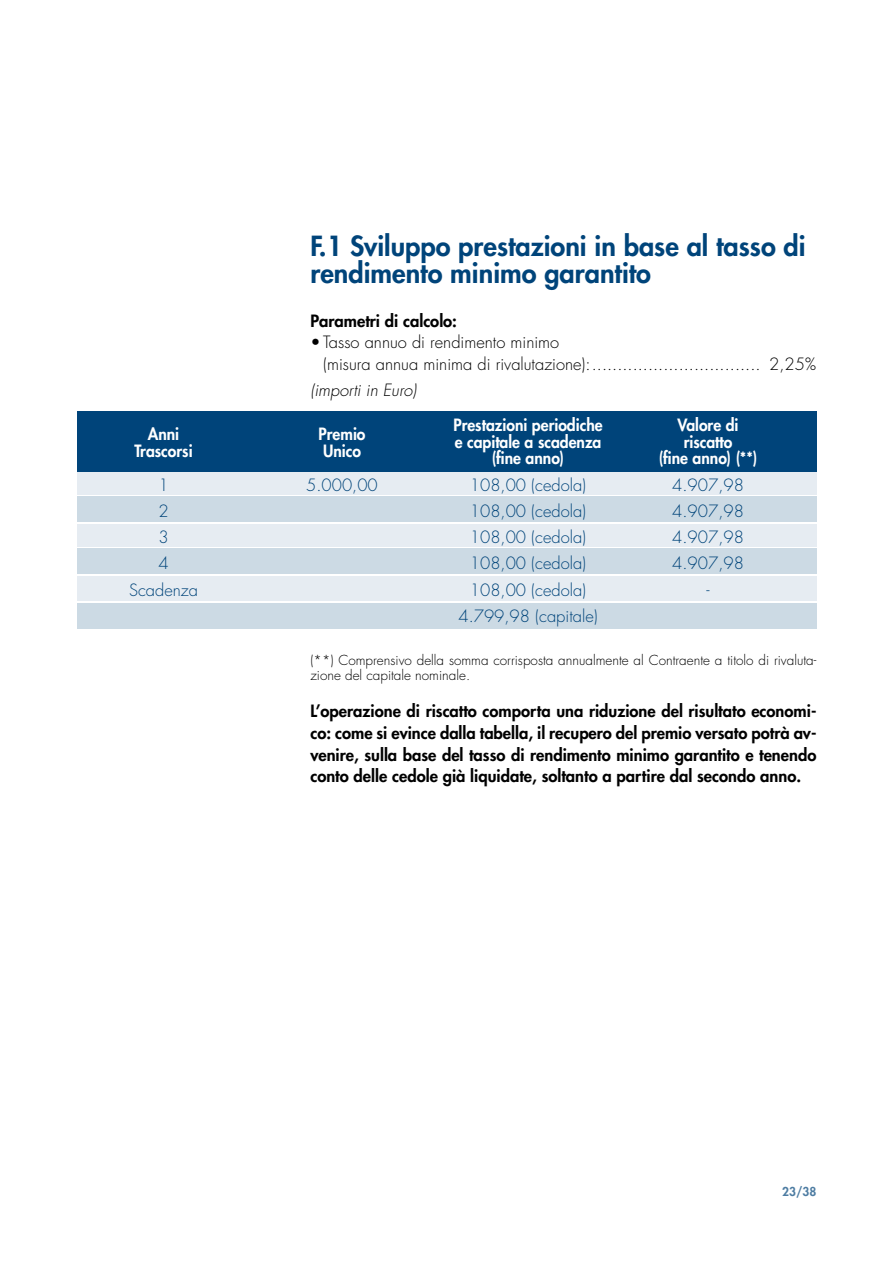
<style>
.page{position:relative;width:893px;height:1263px;background:#fff}
.page>*{position:absolute;margin:0;border:0;box-sizing:border-box;transform-origin:0 0}
.t1{font:800 27px/27px "Futura Std";color:#00447a}
.t2{font:800 16.5px/21.8px "Futura Std";color:#000;text-align:justify}
.t3{font:300 16.5px "Futura Std";color:#00447a}
.t4{font:800 16.5px "Futura Std";color:#fff;scale:.95 1}
.t5{font:300 16.5px/21.8px "Futura Std";color:#000}
.t6{font:italic 300 16.5px "Futura Std";color:#000}
.t7{font:300 13.5px/15px "Futura Std";color:#000}
.t8{font:800 12px "Futura Std";color:#4d7ca2}
</style>
<div class="page">
<div style="left:77px;top:576px;width:739px;height:24px;background:#e6ecf2"></div>
<div style="left:77px;top:548px;width:739px;height:26px;background:#ccdae4"></div>
<div style="left:77px;top:524px;width:739px;height:22px;background:#e6ecf2"></div>
<div style="left:77px;top:496px;width:739px;height:26px;background:#ccdae4"></div>
<div style="left:77px;top:473px;width:739px;height:22px;background:#e6ecf2"></div>
<div style="left:77px;top:411px;width:739px;height:60px;background:#00447a"></div>
<div style="left:77px;top:603px;width:739px;height:26px;background:#ccdae4"></div>
<h1 class="t1" style="left:310px;top:233px;width:497px">F.1 Sviluppo prestazioni in base al tasso di rendimento minimo garantito</h1>
<p class="t2" style="left:310px;top:310px;width:148px">Parametri di calcolo:</p>
<p class="t5" style="left:323px;top:332px;width:494px;text-indent:-13px">•Tasso annuo di rendimento minimo<br>(misura annua minima di rivalutazione):................................. 2,25%</p>
<p class="t6" style="left:310px;top:380px;width:108px">(importi in Euro)</p>
<p class="t4" style="left:453px;top:415px;width:159px">Prestazioni periodiche</p>
<p class="t4" style="left:678px;top:415px;width:66px">Valore di</p>
<p class="t4" style="left:148px;top:424px;width:35px">Anni</p>
<p class="t4" style="left:319px;top:424px;width:51px">Premio</p>
<p class="t4" style="left:455px;top:431px;width:156px">e capitale a scadenza</p>
<p class="t4" style="left:684px;top:431px;width:53px">riscatto</p>
<p class="t4" style="left:134px;top:440px;width:63px">Trascorsi</p>
<p class="t4" style="left:323px;top:440px;width:41px">Unico</p>
<p class="t4" style="left:492px;top:448px;width:78px">(fine anno)</p>
<p class="t4" style="left:659px;top:448px;width:105px">(fine anno) (**)</p>
<p class="t3" style="left:158px;top:475px;width:12px">1</p>
<p class="t3" style="left:306px;top:475px;width:73px">5.000,00</p>
<p class="t3" style="left:470px;top:475px;width:118px">108,00 (cedola)</p>
<p class="t3" style="left:672px;top:475px;width:73px">4.907,98</p>
<p class="t3" style="left:158px;top:501px;width:12px">2</p>
<p class="t3" style="left:470px;top:501px;width:118px">108,00 (cedola)</p>
<p class="t3" style="left:672px;top:501px;width:73px">4.907,98</p>
<p class="t3" style="left:158px;top:527px;width:12px">3</p>
<p class="t3" style="left:470px;top:527px;width:118px">108,00 (cedola)</p>
<p class="t3" style="left:672px;top:527px;width:73px">4.907,98</p>
<p class="t3" style="left:158px;top:553px;width:12px">4</p>
<p class="t3" style="left:470px;top:553px;width:118px">108,00 (cedola)</p>
<p class="t3" style="left:672px;top:553px;width:73px">4.907,98</p>
<p class="t3" style="left:129px;top:580px;width:70px">Scadenza</p>
<p class="t3" style="left:470px;top:580px;width:118px">108,00 (cedola)</p>
<p class="t3" style="left:706px;top:580px;width:5px">-</p>
<p class="t3" style="left:458px;top:606px;width:141px">4.799,98 (capitale)</p>
<p class="t7" style="left:310px;top:653px;width:507px">(**) Comprensivo della somma corrisposta annualmente al Contraente a titolo di rivaluta&shy;zione del capitale nominale.</p>
<p class="t2" style="left:310px;top:700px;width:507px">L’operazione di riscatto comporta una riduzione del risultato economi&shy;co: come si evince dalla tabella, il recupero del premio versato potrà av&shy;venire, sulla base del tasso di rendimento minimo garantito e tenendo conto delle cedole già liquidate, soltanto a partire dal secondo anno.</p>
<p class="t8" style="left:782px;top:1184px;width:36px">23/38</p>
</div>
